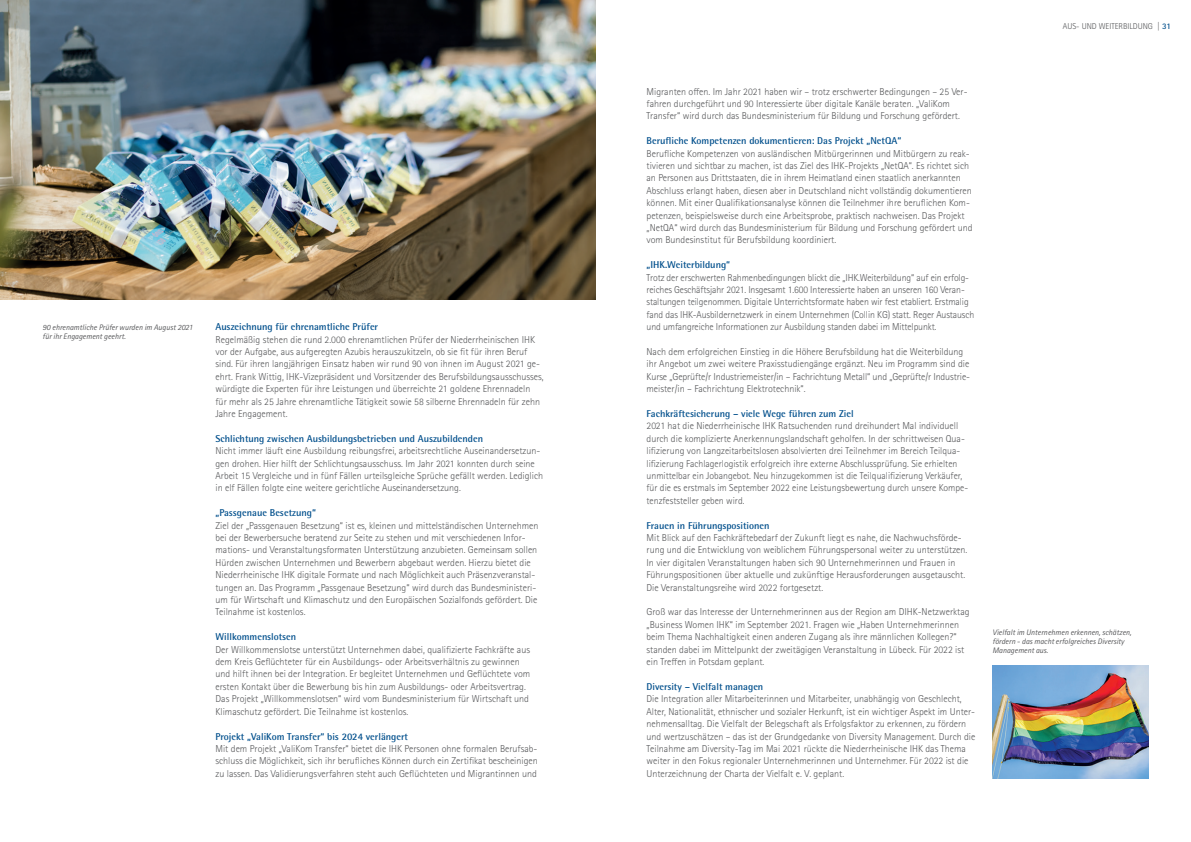
<style>
.page{position:relative;width:1191px;height:842px;background:#fff}
.page>*{position:absolute;margin:0;border:0;box-sizing:border-box;transform-origin:0 0}
.t1{font:300 10px/12.4px "Rotis Sans Serif Pro";color:#57585a}
.t2{font:700 10px "Rotis Semi Sans Pro";color:#004f8c}
.t3{font:300 8.5px "Rotis Sans Serif Pro";color:#57585a}
.t4{font:italic 8px/9px "Rotis Sans Serif Pro";color:#57585a}
.s1{font-weight:700;color:#004f8c}
</style>
<div class="page">
<img style="left:992px;top:665px;width:156px;height:113px">
<img style="left:0;top:0;width:595px;height:299px">
<p class="t4" style="left:43px;top:323px;width:152px">90 ehrenamtliche Prüfer wurden im August 2021 für ihr Engagement geehrt.</p>
<p class="t2" style="left:215px;top:321px;width:164px">Auszeichnung für ehrenamtliche Prüfer</p>
<p class="t1" style="left:215px;top:333px;width:329px">Regelmäßig stehen die rund 2.000 ehrenamtlichen Prüfer der N iederrheinischen IH K vor der Aufgabe, aus aufgeregten Azubis herauszukitzeln, ob sie fit für ihren Beruf sind. Für ihren langjährigen Einsatz haben wir rund 90 von ihnen im August 2021 ge&shy;ehrt. Frank Wittig, IH K-Vizepräsident und Vorsitzender des Berufsbildungsausschusses, würdigte die Experten für ihre Leistungen und überreichte 21 goldene Ehrennadeln für mehr als 25 Jahre ehrenamtliche Tätigkeit sowie 58 silberne Ehrennadeln für zehn Jahre Engagement.</p>
<p class="t2" style="left:215px;top:432px;width:269px">Schlichtung zwischen Ausbildungsbetrieben und Auszubildenden</p>
<p class="t1" style="left:215px;top:445px;width:329px">N icht immer läuft eine Ausbildung reibungsfrei, arbeitsrechtliche Auseinandersetzun&shy;gen drohen. H ier hilft der Schlichtungsausschuss. Im Jahr 2021 konnten durch seine Arbeit 15 Vergleiche und in fünf Fällen urteilsgleiche Sprüche gefällt werden. Lediglich in elf Fällen folgte eine weitere gerichtliche Auseinandersetzung.</p>
<p class="t2" style="left:215px;top:507px;width:102px">„Passgenaue Besetzung“</p>
<p class="t1" style="left:215px;top:519px;width:324px">Ziel der „Passgenauen Besetzung“ ist es, kleinen und mittelständischen Unternehmen bei der Bewerbersuche beratend zur Seite zu stehen und mit verschiedenen Infor&shy;mations- und Veranstaltungsformaten Unterstützung anzubieten. Gemeinsam sollen H ürden zwischen Unternehmen und Bewerbern abgebaut werden. H ierzu bietet die<br>N iederrheinische IH K digitale Formate und nach Möglichkeit auch Präsenzveranstal&shy;tungen an. Das Programm „Passgenaue Besetzung“ wird durch das Bundesministeri&shy;um für Wirtschaft und Klimaschutz und den Europäischen Sozialfonds gefördert. Die Teilnahme ist kostenlos.</p>
<p class="t2" style="left:215px;top:631px;width:82px">Willkommenslotsen</p>
<p class="t1" style="left:215px;top:643px;width:316px">Der Willkommenslotse unterstützt Unternehmen dabei, qualifizierte Fachkräfte aus dem Kreis Geflüchteter für ein Ausbildungs- oder Arbeitsverhältnis zu gewinnen und hilft ihnen bei der Integration. Er begleitet Unternehmen und Geflüchtete vom ersten Kontakt über die Bewerbung bis hin zum Ausbildungs- oder Arbeitsvertrag.<br>Das Projekt „Willkommenslotsen“ wird vom Bundesministerium für Wirtschaft und Klimaschutz gefördert. Die Teilnahme ist kostenlos.</p>
<p class="t2" style="left:215px;top:730px;width:194px">Projekt „ValiKom Transfer“ bis 2024 verlängert</p>
<p class="t1" style="left:215px;top:742px;width:324px;text-align:justify">Mit dem Projekt „ValiKom Transfer“ bietet die IH K Personen ohne formalen Berufsab&shy;schluss die Möglichkeit, sich ihr berufliches Können durch ein Zertifikat bescheinigen zu lassen. Das Validierungsverfahren steht auch Geflüchteten und Migrantinnen und</p>
<p class="t3" style="left:1062px;top:21px;width:110px">Aus- u nd Weiterbi ldu ng | <span class="s1">31</span></p>
<p class="t1" style="left:646px;top:85px;width:322px">Migranten offen. Im Jahr 2021 haben wir – trotz erschwerter Bedingungen – 25 Ver&shy;fahren durchgeführt und 90 Interessierte über digitale Kanäle beraten. „ValiKom -Transfer“ wird durch das Bundesministerium für Bildung und Forschung gefördert.</p>
<p class="t2" style="left:646px;top:135px;width:256px">Berufliche Kompetenzen dokumentieren: Das Projekt „NetQA“</p>
<p class="t1" style="left:646px;top:147px;width:327px">Berufliche Kompetenzen von ausländischen Mitbürgerinnen und Mitbürgern zu reak&shy;tivieren und sichtbar zu machen, ist das Ziel des IH K-Projekts „NetQA“. Es richtet sich an Personen aus Drittstaaten, die in ihrem Heimatland einen staatlich anerkannten Abschluss erlangt haben, diesen aber in Deutschland nicht vollständig dokumentieren können. Mit einer Qualifikationsanalyse können die Teilnehmer ihre beruflichen Kom&shy;petenzen, beispielsweise durch eine Arbeitsprobe, praktisch nachweisen. Das Projekt „NetQA“ wird durch das Bundesministerium für Bildung und Forschung gefördert und vom Bundesinstitut für Berufsbildung koordiniert.</p>
<p class="t2" style="left:646px;top:259px;width:85px">„IHK.Weiterbildung“</p>
<p class="t1" style="left:646px;top:271px;width:329px">Trotz der erschwerten Rahmenbedingungen blickt die „IH K.Weiterbildung“ auf ein erfolg&shy;reiches Geschäftsjahr 2021. Insgesamt 1.600 Interessierte haben an unseren 160 Veran&shy;staltungen teilgenommen. Digitale Unterrichtsformate haben wir fest etabliert. Erstmalig fand das IH K-Ausbildernetzwerk in einem Unternehmen (Collin KG) statt. Reger Austausch und umfangreiche Informationen zur Ausbildung standen dabei im Mittelpunkt.</p>
<p class="t1" style="left:646px;top:346px;width:325px">Nach dem erfolgreichen Einstieg in die Höhere Berufsbildung hat die Weiterbildung ihr Angebot um zwei weitere Praxisstudiengänge ergänzt. Neu im Programm sind die Kurse „Geprüfte/r Industriemeister/in – Fachrichtung Metall“ und „Geprüfte/r Industrie&shy;meister/in – Fachrichtung Elektrotechnik“.</p>
<p class="t2" style="left:646px;top:407px;width:209px">Fachkräftesicherung – viele Wege führen zum Ziel</p>
<p class="t1" style="left:646px;top:420px;width:323px">2021 hat die N iederrheinische IH K Ratsuchenden rund dreihundert Mal individuell durch die komplizierte Anerkennungslandschaft geholfen. In der schrittweisen Qua&shy;lifizierung von Langzeitarbeitslosen absolvierten drei Teilnehmer im Bereich Teilqua&shy;lifizierung Fachlagerlogistik erfolgreich ihre externe Abschlussprüfung. Sie erhielten unmittelbar ein Jobangebot. Neu hinzugekommen ist die Teilqualifizierung Verkäufer, für die es erstmals im September 2022 eine Leistungsbewertung durch unsere Kompe&shy;tenzfeststeller geben wird.</p>
<p class="t2" style="left:646px;top:519px;width:125px">Frauen in Führungspositionen</p>
<p class="t1" style="left:646px;top:532px;width:322px">Mit Blick auf den Fachkräftebedarf der Zukunft liegt es nahe, die Nachwuchsförde&shy;rung und die Entwicklung von weiblichem Führungspersonal weiter zu unterstützen.<br>In vier digitalen Veranstaltungen haben sich 90 Unternehmerinnen und Frauen in Führungspositionen über aktuelle und zukünftige Herausforderungen ausgetauscht.<br>Die Veranstaltungsreihe wird 2022 fortgesetzt.</p>
<p class="t1" style="left:646px;top:606px;width:324px">Groß war das Interesse der Unternehmerinnen aus der Region am DIH K-Netzwerktag „Business Women IH K“ im September 2021. Fragen wie „Haben Unternehmerinnen beim Thema Nachhaltigkeit einen anderen Zugang als ihre männlichen Kollegen?“ standen dabei im Mittelpunkt der zweitägigen Veranstaltung in Lübeck. Für 2022 ist ein Treffen in Potsdam geplant.</p>
<p class="t2" style="left:646px;top:680px;width:118px">Diversity – Vielfalt managen</p>
<p class="t1" style="left:646px;top:693px;width:330px">Die Integration aller Mitarbeiterinnen und Mitarbeiter, unabhängig von Geschlecht, Alter, Nationalität, ethnischer und sozialer Herkunft, ist ein wichtiger Aspekt im Unter&shy;nehmensalltag. Die Vielfalt der Belegschaft als Erfolgsfaktor zu erkennen, zu fördern und wertzuschätzen – das ist der Grundgedanke von Diversity Management. Durch die Teilnahme am Diversity-Tag im Mai 2021 rückte die N iederrheinische IH K das Thema weiter in den Fokus regionaler Unternehmerinnen und Unternehmer. Für 2022 ist die Unterzeichnung der Charta der Vielfalt e. V. geplant.</p>
<p class="t4" style="left:992px;top:627px;width:140px">Vielfalt im Unternehmen erkennen, schätzen, fördern - das macht erfolgreiches Diversity<br>Management aus.</p>
</div>
